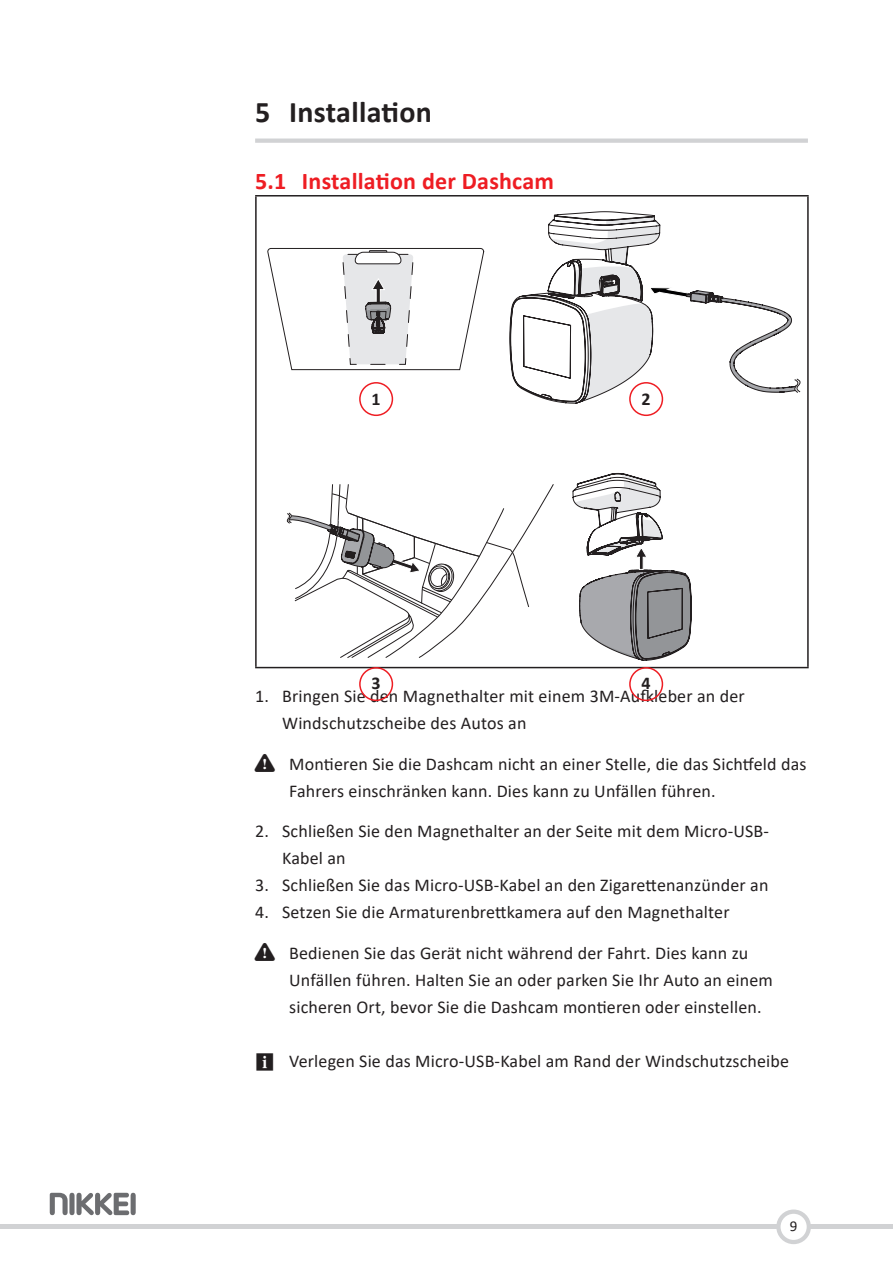
<style>
.page{position:relative;width:893px;height:1263px;background:#fff}
.page>*{position:absolute;margin:0;border:0;box-sizing:border-box;transform-origin:0 0}
.t1{font:700 30px "Calibri";letter-spacing:.01em;color:#231f20}
.t2{font:700 24px "Calibri";letter-spacing:.01em;color:#ee1d23}
.t3{font:18px/27px "Calibri";letter-spacing:.01em;color:#231f20}
.t4{font:700 18px "Calibri";color:#231f20}
.t5{font:15px "Calibri";color:#231f20}
</style>
<div class="page">
<hr style="left:0;top:1225px;width:893px;height:4px;background:#d1d2d4">
<div style="left:778px;top:1212px;width:31px;height:30px;background:#fff;border-radius:50%"></div>
<div style="left:776px;top:1209px;width:35px;height:35px;border:4px solid #d1d2d4;border-radius:50%"></div>
<svg style="left:50px;top:1192px;width:86px;height:23px"></svg>
<hr style="left:255px;top:139px;width:553px;height:4px;background:#d1d2d4">
<hr style="left:255px;top:195px;width:554px;height:2px;background:#231f20">
<hr style="left:255px;top:197px;width:2px;height:470px;background:#231f20">
<hr style="left:807px;top:197px;width:2px;height:470px;background:#231f20">
<hr style="left:255px;top:667px;width:554px;height:1px;background:#231f20">
<svg style="left:267px;top:211px;width:534px;height:450px"></svg>
<div style="left:359px;top:382px;width:34px;height:34px;border:2px solid #ee1d23;border-radius:50%"></div>
<div style="left:629px;top:382px;width:34px;height:34px;border:2px solid #ee1d23;border-radius:50%"></div>
<div style="left:359px;top:667px;width:34px;height:34px;border:2px solid #ee1d23;border-radius:50%"></div>
<div style="left:629px;top:667px;width:34px;height:34px;border:2px solid #ee1d23;border-radius:50%"></div>
<h1 class="t1" style="left:255px;top:90px;width:178px">5 Installation</h1>
<h2 class="t2" style="left:255px;top:164px;width:300px">5.1 Installation der Dashcam</h2>
<p class="t4" style="left:372px;top:386px;width:11px">1</p>
<p class="t4" style="left:642px;top:386px;width:11px">2</p>
<p class="t4" style="left:372px;top:670px;width:11px">3</p>
<p class="t4" style="left:642px;top:670px;width:11px">4</p>
<p class="t3" style="left:282px;top:682px;width:464px;text-indent:-27px">1. Bringen Sie den Magnethalter mit einem 3M-Aufkleber an der<br>Windschutzscheibe des Autos an</p>
<p class="t3" style="left:289px;top:750px;width:519px">Montieren Sie die Dashcam nicht an einer Stelle, die das Sichtfeld das<br>Fahrers einschränken kann. Dies kann zu Unfällen führen.</p>
<p class="t3" style="left:282px;top:817px;width:488px;text-indent:-27px">2. Schließen Sie den Magnethalter an der Seite mit dem Micro-USB-<br>Kabel an</p>
<p class="t3" style="left:255px;top:871px;width:515px">3. Schließen Sie das Micro-USB-Kabel an den Zigarettenanzünder an</p>
<p class="t3" style="left:255px;top:898px;width:476px">4. Setzen Sie die Armaturenbrettkamera auf den Magnethalter</p>
<p class="t3" style="left:289px;top:939px;width:485px">Bedienen Sie das Gerät nicht während der Fahrt. Dies kann zu<br>Unfällen führen. Halten Sie an oder parken Sie Ihr Auto an einem sicheren Ort, bevor Sie die Dashcam montieren oder einstellen.</p>
<p class="t3" style="left:289px;top:1047px;width:501px">Verlegen Sie das Micro-USB-Kabel am Rand der Windschutzscheibe</p>
<p class="t5" style="left:790px;top:1216px;width:9px">9</p>
</div>
